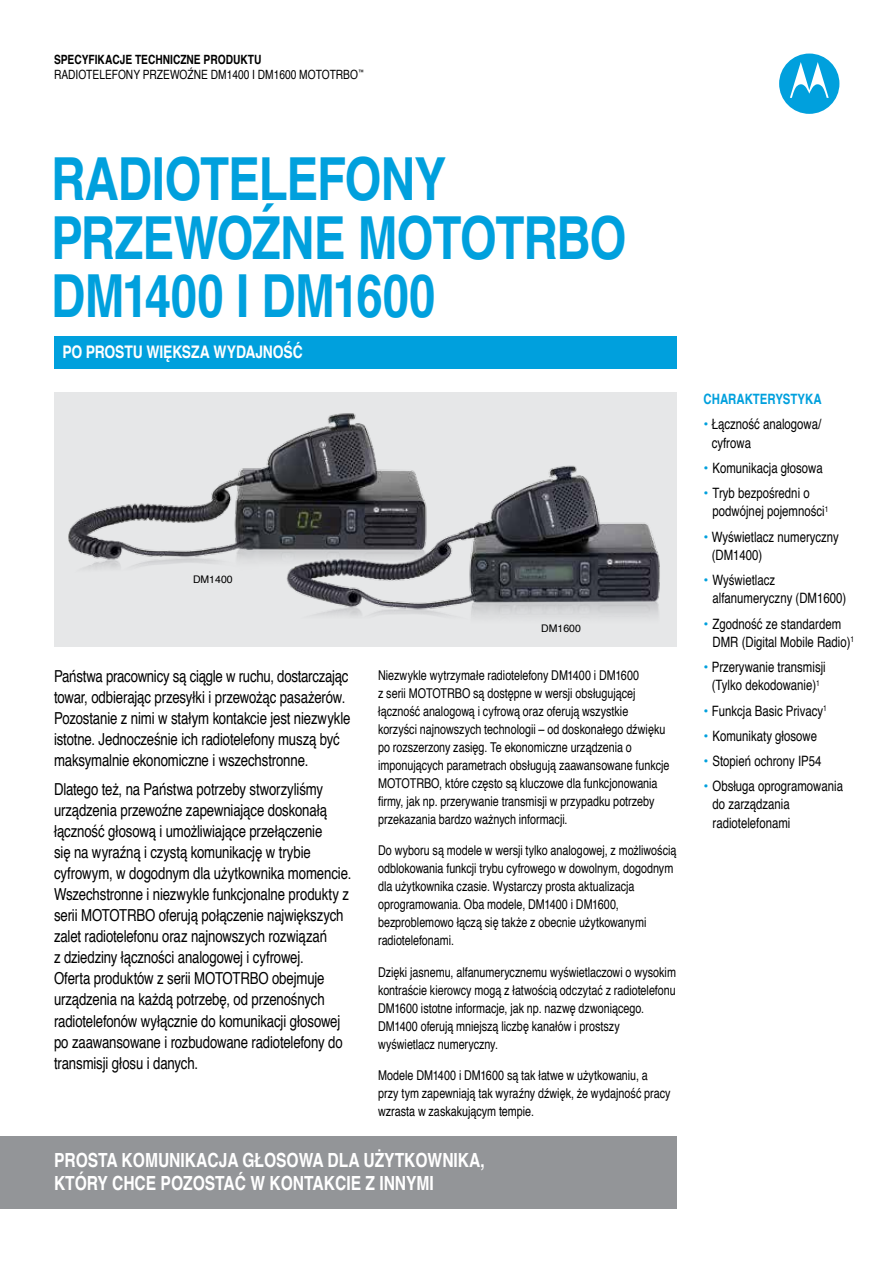
<style>
.page{position:relative;width:893px;height:1263px;background:#fff}
.page>*{position:absolute;margin:0;border:0;box-sizing:border-box;transform-origin:0 0}
.t1{font:700 59.4px/58.5px "Helvetica";letter-spacing:-.02em;color:#00a0dd;scale:.8 1}
.t2{font:700 19.5px/23.4px "Helvetica";color:#fff;scale:.8 1}
.t3{font:700 17.4px "Helvetica";letter-spacing:-.01em;color:#fff;scale:.8 1}
.t4{font:16.5px/21px "Helvetica";letter-spacing:-.01em;color:#000;scale:.8 1}
.t5{font:14.25px/18.3px "Helvetica";color:#000;scale:.8 1}
.t6{font:700 14.25px "Helvetica";color:#00a0dd;scale:.8 1}
.t7{font:13.5px/18px "Helvetica";color:#000;scale:.8 1}
.t8{font:12.75px/15.3px "Helvetica";color:#000;scale:.8 1}
.t9{font:10.5px "Helvetica";color:#000}
.s1{font-weight:700}
.s2{color:#00a0dd}
</style>
<div class="page">
<div style="left:779px;top:54px;width:60px;height:60px;background:#00a0dd;border-radius:50%"></div>
<svg style="left:790px;top:62px;width:39px;height:36px"></svg>
<div style="left:0;top:1136px;width:677px;height:73px;background:#939598"></div>
<div style="left:54px;top:392px;width:623px;height:254px;background:#e6e7e8"></div>
<div style="left:54px;top:336px;width:623px;height:33px;background:#00a0dd"></div>
<img style="left:68px;top:413px;width:592px;height:204px">
<p class="t8" style="left:54px;top:52px;width:389px"><span class="s1">SPECYFIKACJE TECHNICZNE PRODUKTU<br></span>RADIOTELEFONY PRZEWOŹNE DM1400 I DM1600 MOTOTRBO<sup>™</sup></p>
<h1 class="t1" style="left:51px;top:151px;width:721px">RADIOTELEFONY<br>PRZEWOŹNE MOTOTRBO<br>DM1400 I DM1600</h1>
<p class="t3" style="left:63px;top:338px;width:302px">PO PROSTU WIĘKSZA WYDAJNOŚĆ</p>
<p class="t9" style="left:193px;top:571px;width:41px">DM1400</p>
<p class="t9" style="left:541px;top:620px;width:41px">DM1600</p>
<p class="t7" style="left:378px;top:666px;width:366px">Niezwykle wytrzymałe radiotelefony DM1400 i DM1600<br>z serii MOTOTRBO są dostępne w wersji obsługującej łączność analogową i cyfrową oraz oferują wszystkie korzyści najnowszych technologii – od doskonałego dźwięku po rozszerzony zasięg. Te ekonomiczne urządzenia o imponujących parametrach obsługują zaawansowane funkcje MOTOTRBO, które często są kluczowe dla funkcjonowania firmy, jak np. przerywanie transmisji w przypadku potrzeby przekazania bardzo ważnych informacji.</p>
<p class="t7" style="left:378px;top:842px;width:375px">Do wyboru są modele w wersji tylko analogowej, z możliwością odblokowania funkcji trybu cyfrowego w dowolnym, dogodnym dla użytkownika czasie. Wystarczy prosta aktualizacja oprogramowania. Oba modele, DM1400 i DM1600, bezproblemowo łączą się także z obecnie użytkowanymi radiotelefonami.</p>
<p class="t7" style="left:378px;top:963px;width:374px">Dzięki jasnemu, alfanumerycznemu wyświetlaczowi o wysokim kontraście kierowcy mogą z łatwością odczytać z radiotelefonu DM1600 istotne informacje, jak np. nazwę dzwoniącego.<br>DM1400 oferują mniejszą liczbę kanałów i prostszy wyświetlacz numeryczny.</p>
<p class="t7" style="left:378px;top:1067px;width:367px">Modele DM1400 i DM1600 są tak łatwe w użytkowaniu, a przy tym zapewniają tak wyraźny dźwięk, że wydajność pracy wzrasta w zaskakującym tempie.</p>
<h2 class="t2" style="left:54px;top:1148px;width:540px">PROSTA KOMUNIKACJA GŁOSOWA DLA UŻYTKOWNIKA,<br>KTÓRY CHCE POZOSTAĆ W KONTAKCIE Z INNYMI</h2>
<p class="t4" style="left:54px;top:666px;width:372px">Państwa pracownicy są ciągle w ruchu, dostarczając towar, odbierając przesyłki i przewożąc pasażerów.<br>Pozostanie z nimi w stałym kontakcie jest niezwykle istotne. Jednocześnie ich radiotelefony muszą być maksymalnie ekonomiczne i wszechstronne.</p>
<p class="t4" style="left:54px;top:780px;width:373px">Dlatego też, na Państwa potrzeby stworzyliśmy urządzenia przewoźne zapewniające doskonałą łączność głosową i umożliwiające przełączenie<br>się na wyraźną i czystą komunikację w trybie cyfrowym, w dogodnym dla użytkownika momencie.<br>Wszechstronne i niezwykle funkcjonalne produkty z serii MOTOTRBO oferują połączenie największych zalet radiotelefonu oraz najnowszych rozwiązań<br>z dziedziny łączności analogowej i cyfrowej.<br>Oferta produktów z serii MOTOTRBO obejmuje urządzenia na każdą potrzebę, od przenośnych radiotelefonów wyłącznie do komunikacji głosowej po zaawansowane i rozbudowane radiotelefony do transmisji głosu i danych.</p>
<p class="t6" style="left:704px;top:388px;width:149px">CHARAKTERYSTYKA</p>
<p class="t5" style="left:712px;top:416px;width:139px;text-indent:-8px"><span class="s2">•</span> Łączność analogowa/ cyfrowa</p>
<p class="t5" style="left:704px;top:459px;width:150px"><span class="s2">•</span> Komunikacja głosowa</p>
<p class="t5" style="left:712px;top:484px;width:146px;text-indent:-9px"><span class="s2">•</span> Tryb bezpośredni o podwójnej pojemności<sup>1</sup></p>
<p class="t5" style="left:712px;top:528px;width:161px;text-indent:-8px"><span class="s2">•</span> Wyświetlacz numeryczny (DM1400)</p>
<p class="t5" style="left:712px;top:571px;width:169px;text-indent:-9px"><span class="s2">•</span> Wyświetlacz alfanumeryczny (DM1600)</p>
<p class="t5" style="left:712px;top:615px;width:179px;text-indent:-9px"><span class="s2">•</span> Zgodność ze standardem<br>DMR (Digital Mobile Radio)<sup>1</sup></p>
<p class="t5" style="left:704px;top:658px;width:154px;text-align:center"><span class="s2">•</span> Przerywanie transmisji (Tylko dekodowanie)<sup>1</sup></p>
<p class="t5" style="left:704px;top:702px;width:156px"><span class="s2">•</span> Funkcja Basic Privacy<sup>1</sup></p>
<p class="t5" style="left:704px;top:727px;width:143px"><span class="s2">•</span> Komunikaty głosowe</p>
<p class="t5" style="left:704px;top:752px;width:149px"><span class="s2">•</span> Stopień ochrony IP54</p>
<p class="t5" style="left:712px;top:777px;width:165px;text-indent:-9px"><span class="s2">•</span> Obsługa oprogramowania do zarządzania radiotelefonami</p>
</div>
